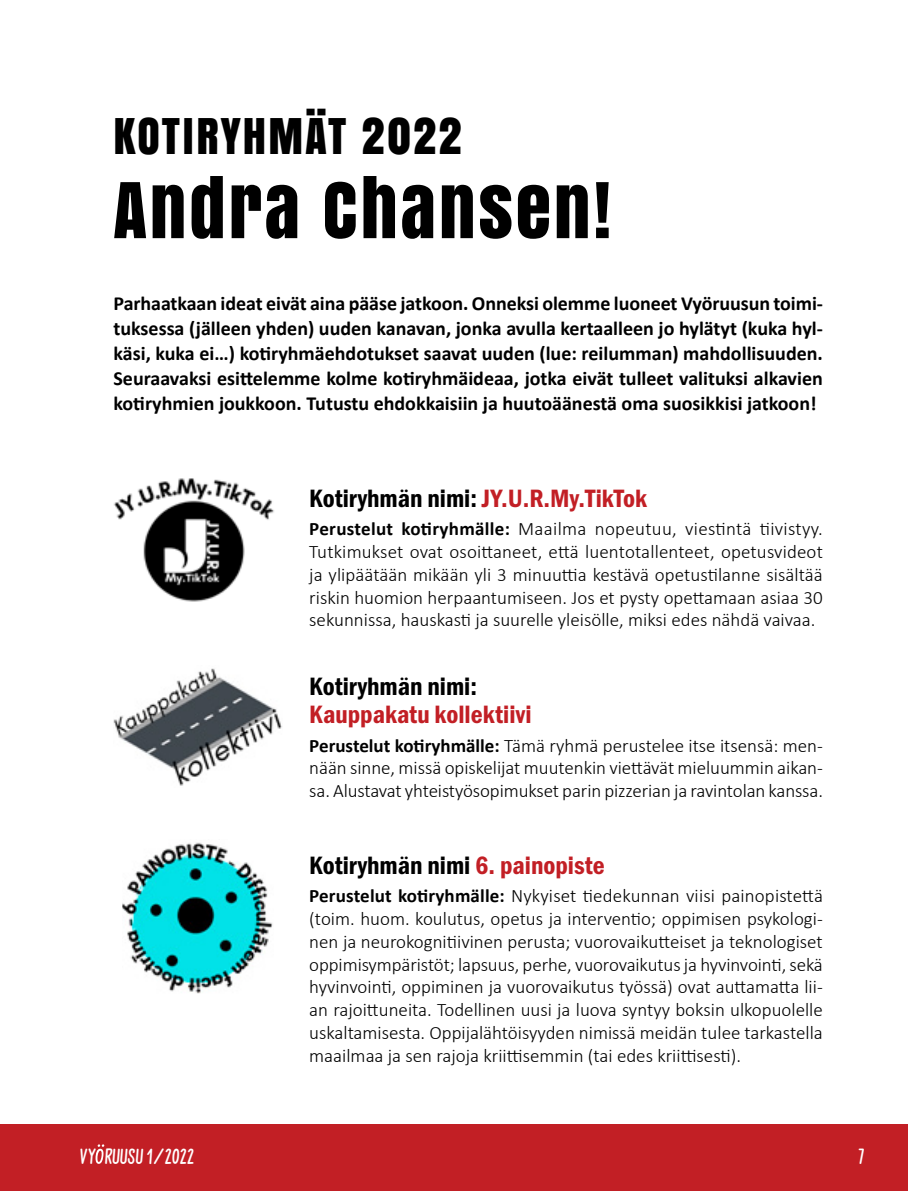
<style>
.page{position:relative;width:908px;height:1191px;background:#fff}
.page>*{position:absolute;margin:0;border:0;box-sizing:border-box;transform-origin:0 0}
.t1{font:72px "Anton";letter-spacing:.04em;color:#000}
.t2{font:46px "Anton";letter-spacing:.05em;color:#000}
.t3{font:26px "Franklin Gothic URW Con Dem";color:#c21f25}
.t4{font:26px "Franklin Gothic URW Con Dem";color:#000}
.t5{font:700 22px "Sweet Melody Demo";letter-spacing:.01em;color:#fff}
.t6{font:700 20px/25px "Calibri";color:#000;text-align:justify}
.t7{font:300 19px/22.8px "Calibri";color:#000;text-align:justify}
.s1{color:#000}
.s2{font-weight:700}
.s3{color:#c21f25}
</style>
<div class="page">
<div style="left:0;top:1124px;width:907px;height:67px;background:#c21f25"></div>
<svg style="left:95px;top:1144px;width:9px;height:19px"></svg>
<img style="left:123px;top:842px;width:150px;height:152px">
<img style="left:113px;top:478px;width:161px;height:124px">
<img style="left:113px;top:668px;width:169px;height:118px">
<h2 class="t2" style="left:113px;top:100px;width:350px">KOTIRYHMÄT 2022</h2>
<h1 class="t1" style="left:113px;top:153px;width:499px">ANDRA CHANSEN!</h1>
<p class="t6" style="left:113px;top:290px;width:710px">Parhaatkaan ideat eivät aina pääse jatkoon. Onneksi olemme luoneet Vyöruusun toimi&shy;tuksessa (jälleen yhden) uuden kanavan, jonka avulla kertaalleen jo hylätyt (kuka hyl&shy;käsi, kuka ei…) kotiryhmäehdotukset saavat uuden (lue: reilumman) mahdollisuuden.<br>Seuraavaksi esittelemme kolme kotiryhmäideaa, jotka eivät tulleet valituksi alkavien kotiryhmien joukkoon. Tutustu ehdokkaisiin ja huutoäänestä oma suosikkisi jatkoon!</p>
<h3 class="t3" style="left:309px;top:480px;width:339px"><span class="s1">Kotiryhmän nimi:</span> JY.U.R.My.TikTok</h3>
<p class="t7" style="left:309px;top:517px;width:515px"><span class="s2">Perustelut kotiryhmälle:</span> Maailma nopeutuu, viestintä tiivistyy.<br>Tutkimukset ovat osoittaneet, että luentotallenteet, opetusvideot ja ylipäätään mikään yli 3 minuuttia kestävä opetustilanne sisältää riskin huomion herpaantumiseen. Jos et pysty opettamaan asiaa 30 sekunnissa, hauskasti ja suurelle yleisölle, miksi edes nähdä vaivaa.</p>
<h3 class="t4" style="left:309px;top:669px;width:169px">Kotiryhmän nimi:</h3>
<h3 class="t3" style="left:309px;top:697px;width:224px">Kauppakatu kollektiivi</h3>
<p class="t7" style="left:309px;top:733px;width:515px"><span class="s2">Perustelut kotiryhmälle:</span> Tämä ryhmä perustelee itse itsensä: men&shy;nään sinne, missä opiskelijat muutenkin viettävät mieluummin aikan&shy;sa. Alustavat yhteistyösopimukset parin pizzerian ja ravintolan kanssa.</p>
<h3 class="t4" style="left:309px;top:847px;width:297px">Kotiryhmän nimi <span class="s3">6. painopiste</span></h3>
<p class="t7" style="left:309px;top:884px;width:515px"><span class="s2">Perustelut kotiryhmälle:</span> Nykyiset tiedekunnan viisi painopistettä (toim. huom. koulutus, opetus ja interventio; oppimisen psykologi&shy;nen ja neurokognitiivinen perusta; vuorovaikutteiset ja teknologiset oppimisympäristöt; lapsuus, perhe, vuorovaikutus ja hyvinvointi, sekä hyvinvointi, oppiminen ja vuorovaikutus työssä) ovat auttamatta lii&shy;an rajoittuneita. Todellinen uusi ja luova syntyy boksin ulkopuolelle uskaltamisesta. Oppijalähtöisyyden nimissä meidän tulee tarkastella maailmaa ja sen rajoja kriittisemmin (tai edes kriittisesti).</p>
<p class="t5" style="left:79px;top:1146px;width:116px">VY RUUSU 1/2022</p>
<p class="t5" style="left:857px;top:1146px;width:8px">7</p>
</div>
